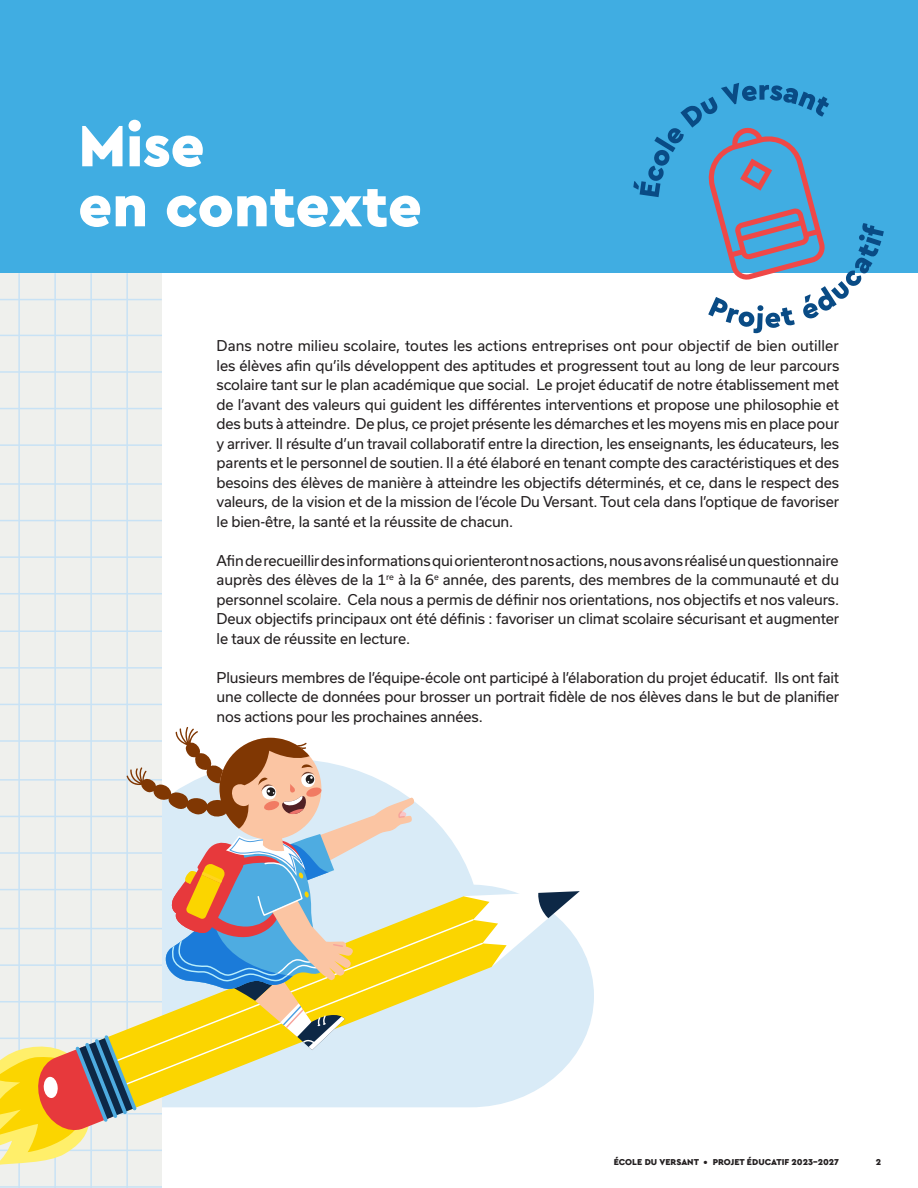
<style>
.page{position:relative;width:918px;height:1188px;background:#fff}
.page>*{position:absolute;margin:0;border:0;box-sizing:border-box;transform-origin:0 0}
.Titres{font:900 60px/60px "Cera Pro";color:#fff}
.Texte_courant{font:14.25px/19.5px "Usual";letter-spacing:-.01em;color:#231f20;text-align:justify}
.t1{font:900 9px "Cera Pro";color:#231f20}
</style>
<div class="page">
<svg style="left:414px;top:801px;width:180px;height:301px"></svg>
<div style="left:0;top:272px;width:162px;height:916px;background:#eff0ed"></div>
<hr style="left:54px;top:273px;width:2px;height:915px;background:#c8e2f5">
<hr style="left:126px;top:273px;width:2px;height:915px;background:#c8e2f5">
<hr style="left:18px;top:273px;width:2px;height:915px;background:#c8e2f5">
<hr style="left:90px;top:273px;width:2px;height:915px;background:#c8e2f5">
<hr style="left:0;top:371px;width:162px;height:2px;background:#c8e2f5">
<hr style="left:0;top:667px;width:162px;height:2px;background:#c8e2f5">
<hr style="left:0;top:520px;width:162px;height:1px;background:#c8e2f5">
<hr style="left:0;top:444px;width:162px;height:2px;background:#c8e2f5">
<hr style="left:0;top:593px;width:162px;height:1px;background:#c8e2f5">
<hr style="left:0;top:1186px;width:162px;height:2px;background:#c8e2f5">
<hr style="left:0;top:335px;width:162px;height:1px;background:#c8e2f5">
<hr style="left:0;top:630px;width:162px;height:2px;background:#c8e2f5">
<hr style="left:0;top:483px;width:162px;height:2px;background:#c8e2f5">
<hr style="left:0;top:408px;width:162px;height:1px;background:#c8e2f5">
<hr style="left:0;top:704px;width:162px;height:1px;background:#c8e2f5">
<hr style="left:0;top:556px;width:162px;height:2px;background:#c8e2f5">
<hr style="left:0;top:299px;width:162px;height:1px;background:#c8e2f5">
<div style="left:0;top:0;width:918px;height:272px;background:#40ade2"></div>
<svg style="left:464px;top:891px;width:116px;height:76px"></svg>
<svg style="left:414px;top:943px;width:93px;height:165px;background:#dceaeb"></svg>
<svg style="left:414px;top:896px;width:76px;height:168px;background:#eee27b"></svg>
<svg style="left:414px;top:942px;width:70px;height:147px;background:#dce9e0"></svg>
<svg style="left:414px;top:918px;width:61px;height:148px;background:#e8e18b"></svg>
<svg style="left:0;top:727px;width:414px;height:438px"></svg>
<svg style="left:633px;top:83px;width:251px;height:250px"></svg>
<p class="Titres" style="left:78px;top:116px;width:345px">Mise<br>en contexte</p>
<p class="Texte_courant" style="left:217px;top:336px;width:624px">Dans notre milieu scolaire, toutes les actions entreprises ont pour objectif de bien outiller les élèves afin qu’ils développent des aptitudes et progressent tout au long de leur parcours scolaire tant sur le plan académique que social. Le projet éducatif de notre établissement met de l’avant des valeurs qui guident les différentes interventions et propose une philosophie et des buts à atteindre. De plus, ce projet présente les démarches et les moyens mis en place pour y arriver. Il résulte d’un travail collaboratif entre la direction, les enseignants, les éducateurs, les parents et le personnel de soutien. Il a été élaboré en tenant compte des caractéristiques et des besoins des élèves de manière à atteindre les objectifs déterminés, et ce, dans le respect des valeurs, de la vision et de la mission de l’école Du Versant. Tout cela dans l’optique de favoriser le bien-être, la santé et la réussite de chacun.</p>
<p class="Texte_courant" style="left:217px;top:551px;width:624px">Afin de recueillir des informations qui orienteront nos actions, nous avons réalisé un questionnaire auprès des élèves de la 1<sup>re</sup> à la 6<sup>e</sup> année, des parents, des membres de la communauté et du personnel scolaire. Cela nous a permis de définir nos orientations, nos objectifs et nos valeurs.<br>Deux objectifs principaux ont été définis : favoriser un climat scolaire sécurisant et augmenter le taux de réussite en lecture.</p>
<p class="Texte_courant" style="left:217px;top:668px;width:624px">Plusieurs membres de l’équipe-école ont participé à l’élaboration du projet éducatif. Ils ont fait une collecte de données pour brosser un portrait fidèle de nos élèves dans le but de planifier nos actions pour les prochaines années.</p>
<p class="t1" style="left:614px;top:1155px;width:227px">ÉCOLE DU VERSANT • PROJET ÉDUCATIF 2023-2027</p>
<p class="t1" style="left:876px;top:1155px;width:7px">2</p>
</div>
